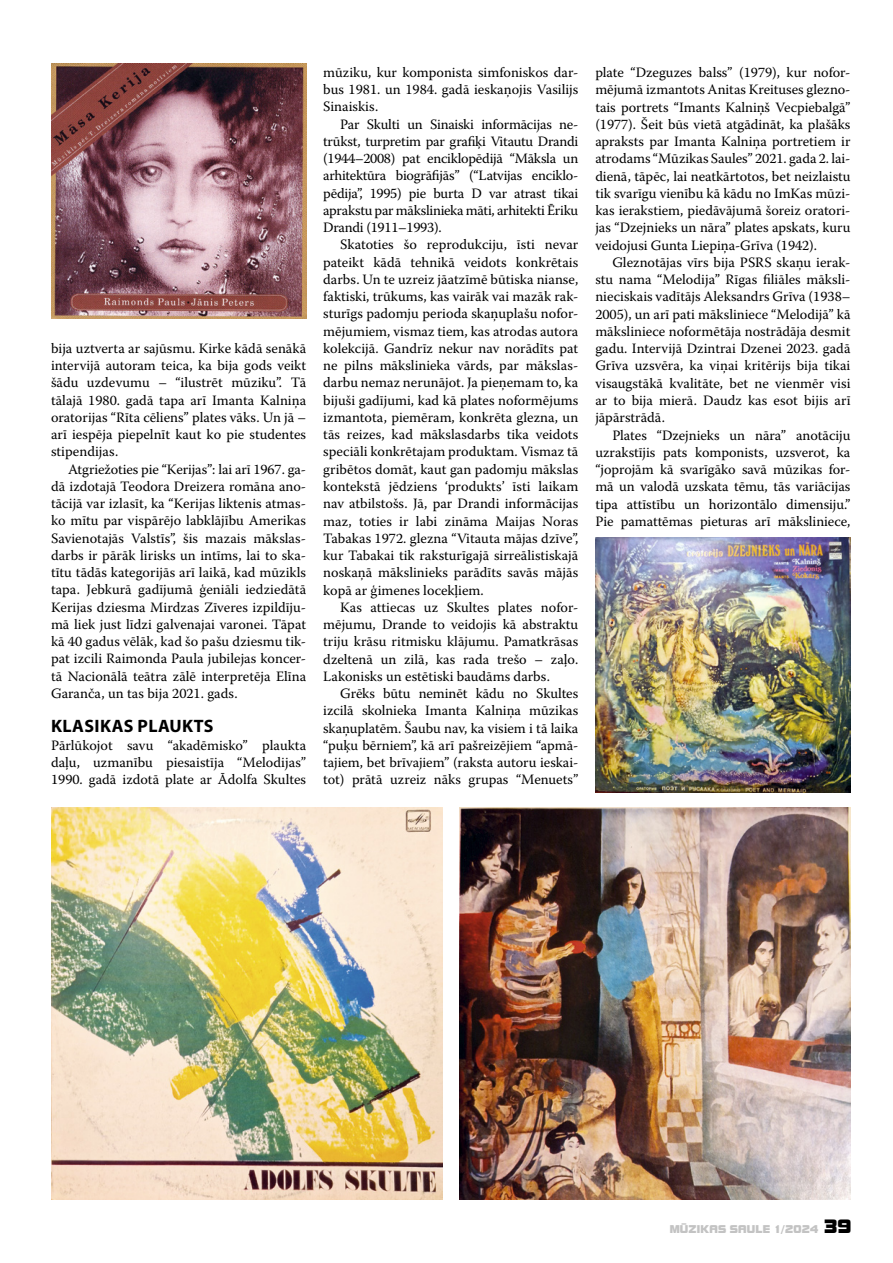
<style>
.page{position:relative;width:893px;height:1263px;background:#fff}
.page>*{position:absolute;margin:0;border:0;box-sizing:border-box;transform-origin:0 0}
.t1{font:700 18px "Myriad Pro";letter-spacing:.02em;color:#000}
.t2{font:14.25px/17.2px "Warnock Pro";color:#000;text-align:justify}
.t3{font:10.5px "Bolt Bold LAT";letter-spacing:.02em;color:#c3c3c3}
.s1{font-size:18px;color:#000}
</style>
<div class="page">
<img style="left:459px;top:808px;width:391px;height:391px">
<img style="left:51px;top:64px;width:255px;height:255px">
<img style="left:51px;top:808px;width:391px;height:391px">
<img style="left:596px;top:537px;width:255px;height:255px">
<p class="t2" style="left:51px;top:339px;width:257px">bija uztverta ar sajūsmu. Kirke kādā senākā intervijā autoram teica, ka bija gods veikt šādu uzdevumu – “ilustrēt mūziku”. Tā tālajā 1980. gadā tapa arī Imanta Kalniņa oratorijas “Rīta cēliens” plates vāks. Un jā – arī iespēja piepelnīt kaut ko pie studentes stipendijas.</p>
<p class="t2" style="left:51px;top:460px;width:257px;text-indent:17px">Atgriežoties pie “Kerijas”: lai arī 1967. ga&shy;dā izdotajā Teodora Dreizera romāna ano&shy;tācijā var izlasīt, ka “Kerijas liktenis atmas&shy;ko mītu par vispārējo labklājību Amerikas Savienotajās Valstīs”, šis mazais mākslas&shy;darbs ir pārāk lirisks un intīms, lai to ska&shy;tītu tādās kategorijās arī laikā, kad mūzikls tapa. Jebkurā gadījumā ģeniāli iedziedātā Kerijas dziesma Mirdzas Zīveres izpildīju&shy;mā liek just līdzi galvenajai varonei. Tāpat kā 40 gadus vēlāk, kad šo pašu dziesmu tik&shy;pat izcili Raimonda Paula jubilejas koncer&shy;tā Nacionālā teātra zālē interpretēja Elīna Garanča, un tas bija 2021. gads.</p>
<p class="t1" style="left:51px;top:716px;width:164px">KLASIKAS PLAUKTS</p>
<p class="t2" style="left:51px;top:736px;width:257px">Pārlūkojot savu “akadēmisko” plaukta daļu, uzmanību piesaistīja “Melodijas” 1990. gadā izdotā plate ar Ādolfa Skultes</p>
<p class="t2" style="left:323px;top:63px;width:257px">mūziku, kur komponista simfoniskos dar&shy;bus 1981. un 1984. gadā ieskaņojis Vasilijs Sinaiskis.</p>
<p class="t2" style="left:323px;top:115px;width:257px;text-indent:17px">Par Skulti un Sinaiski informācijas ne&shy;trūkst, turpretim par grafiķi Vitautu Drandi (1944–2008) pat enciklopēdijā “Māksla un arhitektūra biogrāfijās” (“Latvijas enciklo&shy;pēdija”, 1995) pie burta D var atrast tikai aprakstu par mākslinieka māti, arhitekti Ēriku Drandi (1911–1993).</p>
<p class="t2" style="left:323px;top:236px;width:257px;text-indent:17px">Skatoties šo reprodukciju, īsti nevar pateikt kādā tehnikā veidots konkrētais darbs. Un te uzreiz jāatzīmē būtiska nianse, faktiski, trūkums, kas vairāk vai mazāk rak&shy;sturīgs padomju perioda skaņuplašu nofor&shy;mējumiem, vismaz tiem, kas atrodas autora kolekcijā. Gandrīz nekur nav norādīts pat ne pilns mākslinieka vārds, par mākslas&shy;darbu nemaz nerunājot. Ja pieņemam to, ka bijuši gadījumi, kad kā plates noformējums izmantota, piemēram, konkrēta glezna, un tās reizes, kad mākslasdarbs tika veidots speciāli konkrētajam produktam. Vismaz tā gribētos domāt, kaut gan padomju mākslas kontekstā jēdziens ‘produkts’ īsti laikam nav atbilstošs. Jā, par Drandi informācijas maz, toties ir labi zināma Maijas Noras Tabakas 1972. glezna “Vitauta mājas dzīve”, kur Tabakai tik raksturīgajā sirreālistiskajā noskaņā mākslinieks parādīts savās mājās kopā ar ģimenes locekļiem.</p>
<p class="t2" style="left:323px;top:598px;width:257px;text-indent:17px">Kas attiecas uz Skultes plates nofor&shy;mējumu, Drande to veidojis kā abstraktu triju krāsu ritmisku klājumu. Pamatkrāsas dzeltenā un zilā, kas rada trešo – zaļo.<br>Lakonisks un estētiski baudāms darbs.</p>
<p class="t2" style="left:323px;top:684px;width:257px;text-indent:17px">Grēks būtu neminēt kādu no Skultes izcilā skolnieka Imanta Kalniņa mūzikas skaņuplatēm. Šaubu nav, ka visiem i tā laika “puķu bērniem”, kā arī pašreizējiem “apmā&shy;tajiem, bet brīvajiem” (raksta autoru ieskai&shy;tot) prātā uzreiz nāks grupas “Menuets”</p>
<p class="t2" style="left:595px;top:64px;width:257px">plate “Dzeguzes balss” (1979), kur nofor&shy;mējumā izmantots Anitas Kreituses glezno&shy;tais portrets “Imants Kalniņš Vecpiebalgā” (1977). Šeit būs vietā atgādināt, ka plašāks apraksts par Imanta Kalniņa portretiem ir atrodams “Mūzikas Saules” 2021. gada 2. lai&shy;dienā, tāpēc, lai neatkārtotos, bet neizlaistu tik svarīgu vienību kā kādu no ImKas mūzi&shy;kas ierakstiem, piedāvājumā šoreiz oratori&shy;jas “Dzejnieks un nāra” plates apskats, kuru veidojusi Gunta Liepiņa-Grīva (1942).</p>
<p class="t2" style="left:595px;top:253px;width:257px;text-indent:17px">Gleznotājas vīrs bija PSRS skaņu ierak&shy;stu nama “Melodija” Rīgas filiāles māksli&shy;nieciskais vadītājs Aleksandrs Grīva (1938– 2005), un arī pati māksliniece “Melodijā” kā māksliniece noformētāja nostrādāja desmit gadu. Intervijā Dzintrai Dzenei 2023. gadā Grīva uzsvēra, ka viņai kritērijs bija tikai visaugstākā kvalitāte, bet ne vienmēr visi ar to bija mierā. Daudz kas esot bijis arī jāpārstrādā.</p>
<p class="t2" style="left:595px;top:426px;width:257px;text-indent:17px">Plates “Dzejnieks un nāra” anotāciju uzrakstījis pats komponists, uzsverot, ka “joprojām kā svarīgāko savā mūzikas for&shy;mā un valodā uzskata tēmu, tās variācijas tipa attīstību un horizontālo dimensiju.” Pie pamattēmas pieturas arī māksliniece,</p>
<p class="t3" style="left:670px;top:1224px;width:183px">MŪZIKAS SAULE 1/2024 <span class="s1">39</span></p>
</div>
